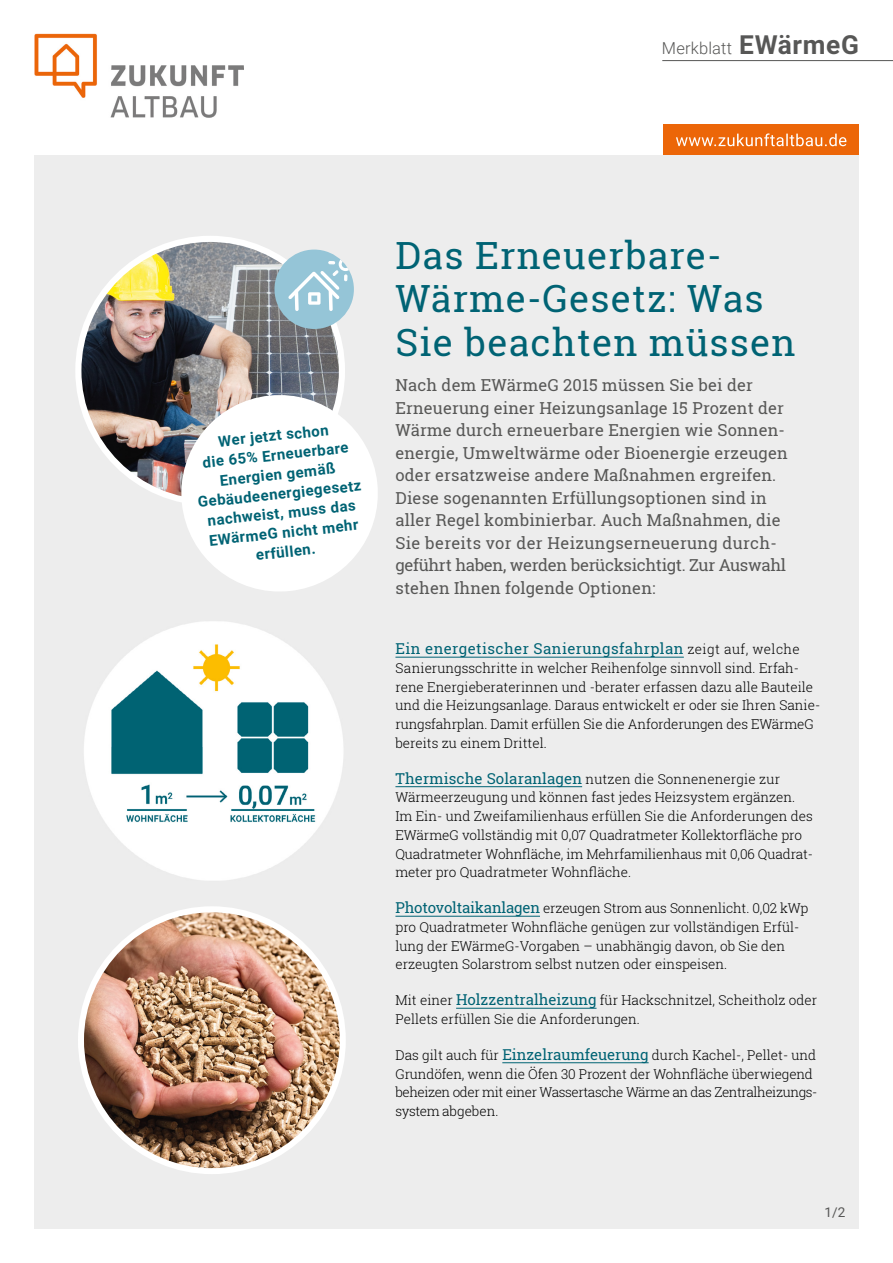
<style>
.page{position:relative;width:893px;height:1263px;background:#fff}
.page>*{position:absolute;margin:0;border:0;box-sizing:border-box;transform-origin:0 0}
.H1_Titel_Überschrift{font:37.5px/43.5px "Roboto Slab";letter-spacing:.03em;color:#006374}
.P_Subheadline{font:16.5px/22.5px "Roboto Slab";letter-spacing:.01em;color:#575756}
.H2_Pagina{font:300 16.5px "Roboto";letter-spacing:.01em;color:#575756}
.P_Bubble{font:700 15px/19.5px "Roboto";color:#006374;text-align:center}
.P_Fließtext{font:15px "Roboto Slab";letter-spacing:.03em;color:#006374}
.P_Fließtext-2{font:13.5px/18.8px "Roboto Slab Light 2";color:#000}
.P_Fließtext-3{font:300 13.5px/18.8px "Roboto Slab";letter-spacing:-.005em;color:#000}
.P_Fließtext-4{font:13.5px/18.8px "Roboto Slab Light 2";letter-spacing:-.03em;color:#000}
.P_Seitenzahl{font:13.5px "Roboto";color:#575756}
.s1{font-weight:700;font-size:26.25px}
.s2{font-family:"Roboto Slab Light 2";font-size:13.5px;color:#000}
.s3{font-weight:400;font-size:15px;color:#006374}
.s4{font-family:"Roboto Slab Light 2";font-weight:400}
.s5{font-family:"Roboto Slab";font-size:15px;color:#006374}
.s6{font-family:"Roboto Slab";font-weight:300}
</style>
<div class="page">
<div style="left:663px;top:124px;width:196px;height:31px;background:#ec6608"></div>
<svg style="left:676px;top:133px;width:170px;height:13px"></svg>
<hr style="left:662px;top:60px;width:231px;height:1px;background:#575756">
<div style="left:34px;top:155px;width:825px;height:1074px;background:#ededed"></div>
<img style="left:34px;top:34px;width:210px;height:83px">
<img style="left:78px;top:239px;width:264px;height:263px;border-radius:132px">
<div style="left:274px;top:250px;width:80px;height:79px;background:#95c5d7;border-radius:50%"></div>
<div style="left:339px;top:257px;width:13px;height:14px;border:3px solid #fff;border-radius:50%"></div>
<svg style="left:285px;top:260px;width:63px;height:69px"></svg>
<svg style="left:176px;top:390px;width:202px;height:201px"></svg>
<hr style="left:395px;top:657px;width:289px;height:1px;background:#006374">
<hr style="left:395px;top:786px;width:187px;height:1px;background:#006374">
<hr style="left:395px;top:916px;width:145px;height:1px;background:#006374">
<hr style="left:456px;top:1008px;width:140px;height:1px;background:#006374">
<hr style="left:502px;top:1062px;width:147px;height:1px;background:#006374">
<img style="left:81px;top:909px;width:262px;height:262px;border-radius:131px">
<div style="left:78px;top:906px;width:268px;height:268px;border:6px solid #fff;border-radius:50%"></div>
<img style="left:84px;top:621px;width:259px;height:260px">
<p class="H2_Pagina" style="left:662px;top:36px;width:199px">Merkblatt <span class="s1">EWärmeG</span></p>
<p class="P_Bubble" style="left:217px;top:431px;width:112px;rotate:-6deg">Wer jetzt schon</p>
<p class="P_Bubble" style="left:202px;top:452px;width:148px;rotate:-6deg">die 65% Erneuerbare</p>
<p class="P_Bubble" style="left:219px;top:470px;width:118px;rotate:-6deg">Energien gemäß</p>
<p class="P_Bubble" style="left:197px;top:492px;width:166px;rotate:-6deg">Gebäudeenergiegesetz nachweist, muss das<br>EWärmeG nicht mehr erfüllen.</p>
<h1 class="H1_Titel_Überschrift" style="left:395px;top:233px;width:328px">Das Erneuerbare-</h1>
<h1 class="H1_Titel_Überschrift" style="left:395px;top:277px;width:402px">Wärme-Gesetz: Was<br>Sie beachten müssen</h1>
<p class="P_Subheadline" style="left:395px;top:374px;width:394px">Nach dem EWärmeG 2015 müssen Sie bei der Erneuerung einer Heizungsanlage 15 Prozent der Wärme durch erneuerbare Energien wie Sonnen&shy;energie, Umweltwärme oder Bioenergie erzeugen oder ersatzweise andere Maßnahmen ergreifen.<br>Diese sogenannten Erfüllungsoptionen sind in aller Regel kombinierbar. Auch Maßnahmen, die Sie bereits vor der Heizungserneuerung durch&shy;geführt haben, werden berücksichtigt. Zur Auswahl stehen Ihnen folgende Optionen:</p>
<p class="P_Fließtext" style="left:395px;top:638px;width:406px">Ein energetischer Sanierungsfahrplan <span class="s2">zeigt auf, welche</span></p>
<p class="P_Fließtext-2" style="left:395px;top:658px;width:426px">Sanierungsschritte in welcher Reihenfolge sinnvoll sind. Erfah&shy;rene Energieberaterinnen und -berater erfassen dazu alle Bauteile und die Heizungsanlage. Daraus entwickelt er oder sie Ihren Sanie&shy;rungsfahrplan. Damit erfüllen Sie die Anforderungen des EWärmeG bereits zu einem Drittel.</p>
<p class="P_Fließtext-3" style="left:395px;top:769px;width:419px"><span class="s3">Thermische Solaranlagen</span> <span class="s4">nutzen die Sonnenenergie zur Wärmeerzeugung und können fast jedes Heizsystem ergänzen.<br>Im Ein- und Zweifamilienhaus erfüllen Sie die Anforderungen des </span>EWärmeG vollständig mit 0,07 Quadratmeter Kollektorfläche pro Quadratmeter Wohnfläche, im Mehrfamilienhaus mit 0,06 Quadrat&shy;meter pro Quadratmeter Wohnfläche.</p>
<p class="P_Fließtext-2" style="left:395px;top:898px;width:414px"><span class="s5">Photovoltaikanlagen</span> erzeugen Strom aus Sonnenlicht. 0,02 kWp <span class="s6">pro Quadratmeter Wohnfläche genügen zur vollständigen Erfül&shy;</span>lung der EWärmeG-Vorgaben – unabhängig davon, ob Sie den erzeugten Solarstrom selbst nutzen oder einspeisen.</p>
<p class="P_Fließtext-2" style="left:395px;top:990px;width:423px"><span class="s6">Mit einer</span> <span class="s5">Holzzentralheizung</span> für Hackschnitzel, Scheitholz oder<br>Pellets erfüllen Sie die Anforderungen.</p>
<p class="P_Fließtext-4" style="left:395px;top:1045px;width:423px">Das gilt auch für <span class="s5">Einzelraumfeuerung</span> durch Kachel-, Pellet- und <span class="s6">Grundöfen, wenn die Öfen 30 Prozent der Wohnfläche überwiegend </span>beheizen oder mit einer Wassertasche Wärme an das Zentralheizungs&shy;system abgeben.</p>
<p class="P_Seitenzahl" style="left:824px;top:1203px;width:22px">1/2</p>
</div>
